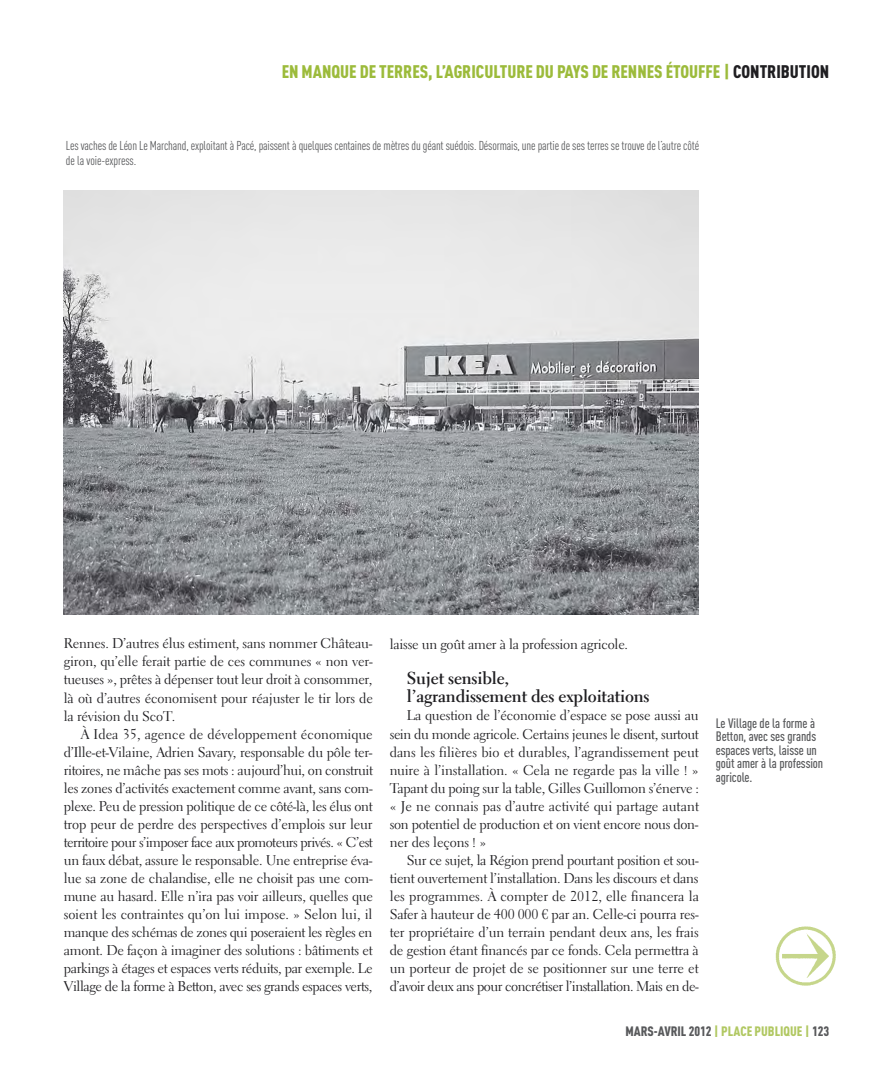
<style>
.page{position:relative;width:893px;height:1085px;background:#fff}
.page>*{position:absolute;margin:0;border:0;box-sizing:border-box;transform-origin:0 0}
.t1{font:900 18px "DIN Cond";color:#9cbb3b}
.t2{font:700 17.25px/18px "Electra LT";letter-spacing:-.01em;color:#1f1e21}
.t3{font:14.1px/18px "Electra LT";letter-spacing:-.02em;color:#1f1e21;text-align:justify}
.t4{font:500 13.5px/13.5px "DIN Cond";letter-spacing:-.01em;color:#58595b}
.t5{font:900 13.5px "DIN Cond";color:#58595b}
.t6{font:12.75px/15px "DIN Cond";letter-spacing:-.01em;color:#58595b}
.s1{color:#1f1e21}
.s2{color:#b1c862}
</style>
<div class="page">
<img style="left:775px;top:926px;width:61px;height:60px">
<img style="left:64px;top:190px;width:635px;height:424px">
<p class="t1" style="left:282px;top:60px;width:549px">EN MANQUE DE TERRES, L’AGRICULTURE DU PAYS DE RENNES ÉTOUFFE | <span class="s1">CONTRIBUTION</span></p>
<p class="t6" style="left:66px;top:138px;width:635px">Les vaches de Léon Le Marchand, exploitant à Pacé, paissent à quelques centaines de mètres du géant suédois. Désormais, une partie de ses terres se trouve de l’autre côté de la voie-express.</p>
<p class="t3" style="left:64px;top:636px;width:311px">Rennes. D’autres élus estiment, sans nommer Château&shy;giron, qu’elle ferait partie de ces communes « non ver&shy;tueuses », prêtes à dépenser tout leur droit à consommer, là où d’autres économisent pour réajuster le tir lors de la révision du ScoT.</p>
<p class="t3" style="left:64px;top:726px;width:311px;text-indent:17px">À Idea 35, agence de développement économique d’Ille-et-Vilaine, Adrien Savary, responsable du pôle ter&shy;ritoires, ne mâche pas ses mots : aujourd’hui, on construit les zones d’activités exactement comme avant, sans com&shy;plexe. Peu de pression politique de ce côté-là, les élus ont trop peur de perdre des perspectives d’emplois sur leur territoire pour s’imposer face aux promoteurs privés. « C’est un faux débat, assure le responsable. Une entreprise éva&shy;lue sa zone de chalandise, elle ne choisit pas une com&shy;mune au hasard. Elle n’ira pas voir ailleurs, quelles que soient les contraintes qu’on lui impose. » Selon lui, il manque des schémas de zones qui poseraient les règles en amont. De façon à imaginer des solutions : bâtiments et parkings à étages et espaces verts réduits, par exemple. Le Village de la forme à Betton, avec ses grands espaces verts,</p>
<p class="t3" style="left:390px;top:636px;width:240px">laisse un goût amer à la profession agricole.</p>
<p class="t2" style="left:407px;top:671px;width:244px">Sujet sensible,<br>l’agrandissement des exploitations</p>
<p class="t3" style="left:390px;top:708px;width:311px;text-indent:17px">La question de l’économie d’espace se pose aussi au sein du monde agricole. Certains jeunes le disent, surtout dans les filières bio et durables, l’agrandissement peut nuire à l’installation. « Cela ne regarde pas la ville ! » Tapant du poing sur la table, Gilles Guillomon s’énerve : « Je ne connais pas d’autre activité qui partage autant son potentiel de production et on vient encore nous don&shy;ner des leçons ! »</p>
<p class="t3" style="left:390px;top:852px;width:311px;text-indent:17px">Sur ce sujet, la Région prend pourtant position et sou&shy;tient ouvertement l’installation. Dans les discours et dans les programmes. À compter de 2012, elle financera la Safer à hauteur de 400 000 € par an. Celle-ci pourra res&shy;ter propriétaire d’un terrain pendant deux ans, les frais de gestion étant financés par ce fonds. Cela permettra à un porteur de projet de se positionner sur une terre et d’avoir deux ans pour concrétiser l’installation. Mais en de-</p>
<p class="t4" style="left:716px;top:715px;width:109px">Le Village de la forme à<br>Betton, avec ses grands espaces verts, laisse un goût amer à la profession agricole.</p>
<p class="t5" style="left:625px;top:1022px;width:205px">MARS-AVRIL 2012 <span class="s2">| PLACE PUBLIQUE |</span> 123</p>
</div>
